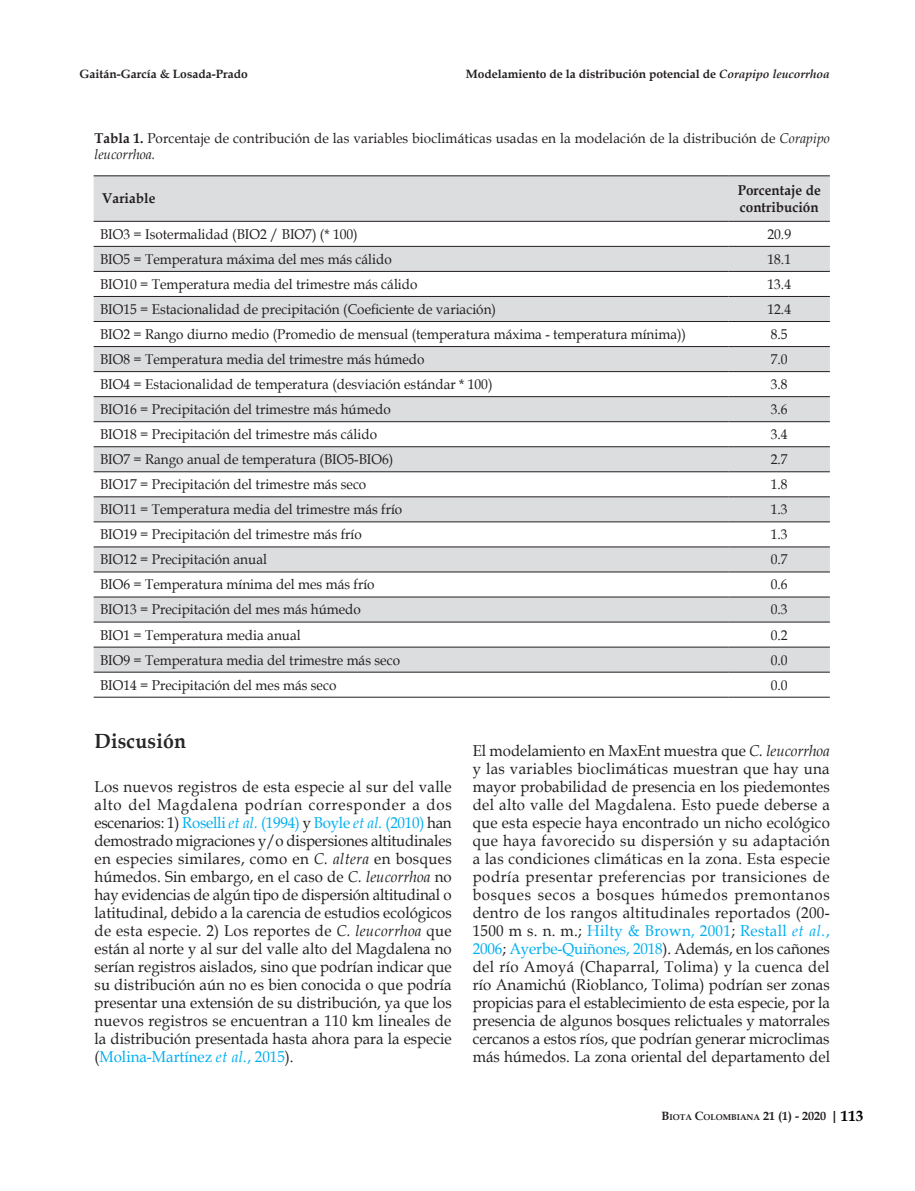
<style>
.page{position:relative;width:915px;height:1191px;background:#fff}
.page>*{position:absolute;margin:0;border:0;box-sizing:border-box;transform-origin:0 0}
.BIOTA_TITULO_PRIMER{font:700 20.4px "Book Antiqua";letter-spacing:.01em;color:#282526;scale:.95 1}
.BIOTA_PARRAFO{font:15.75px/18px "Book Antiqua";color:#231f20;text-align:justify;scale:.95 1}
.BIOTA_PARRAFO_TABLA{font:14.1px/16.2px "Book Antiqua";color:#231f20;scale:.95 1}
.BIOTA_PARRAFO_TABLA-2{font:700 14.1px/16.2px "Book Antiqua";color:#231f20;scale:.95 1}
.t1{font:700 12px "Book Antiqua";color:#231f20}
.t2{font:700 8.4px "Book Antiqua";color:#231f20}
.s1{font-style:italic}
.s2{font-weight:700}
.s3{color:#00aeef}
.s4{font-style:italic;color:#00aeef}
.s5{font-size:12px}
.s6{font-family:"Helvetica";font-size:12px}
.s7{font-size:15px;color:#000}
</style>
<div class="page">
<svg style="left:94px;top:176px;width:735px;height:496px;fill:#dcdddf"></svg>
<hr style="left:94px;top:246px;width:634px;height:1px;background:#231f20">
<hr style="left:728px;top:246px;width:101px;height:1px;background:#231f20">
<hr style="left:94px;top:271px;width:634px;height:1px;background:#231f20">
<hr style="left:728px;top:271px;width:101px;height:1px;background:#231f20">
<hr style="left:94px;top:296px;width:634px;height:1px;background:#231f20">
<hr style="left:728px;top:296px;width:101px;height:1px;background:#231f20">
<hr style="left:94px;top:321px;width:634px;height:1px;background:#231f20">
<hr style="left:728px;top:321px;width:101px;height:1px;background:#231f20">
<hr style="left:94px;top:346px;width:634px;height:1px;background:#231f20">
<hr style="left:728px;top:346px;width:101px;height:1px;background:#231f20">
<hr style="left:94px;top:371px;width:634px;height:1px;background:#231f20">
<hr style="left:728px;top:371px;width:101px;height:1px;background:#231f20">
<hr style="left:94px;top:396px;width:634px;height:1px;background:#231f20">
<hr style="left:728px;top:396px;width:101px;height:1px;background:#231f20">
<hr style="left:94px;top:421px;width:634px;height:1px;background:#231f20">
<hr style="left:728px;top:421px;width:101px;height:1px;background:#231f20">
<hr style="left:94px;top:446px;width:634px;height:1px;background:#231f20">
<hr style="left:728px;top:446px;width:101px;height:1px;background:#231f20">
<hr style="left:94px;top:471px;width:634px;height:1px;background:#231f20">
<hr style="left:728px;top:471px;width:101px;height:1px;background:#231f20">
<hr style="left:94px;top:496px;width:634px;height:1px;background:#231f20">
<hr style="left:728px;top:496px;width:101px;height:1px;background:#231f20">
<hr style="left:94px;top:521px;width:634px;height:1px;background:#231f20">
<hr style="left:728px;top:521px;width:101px;height:1px;background:#231f20">
<hr style="left:94px;top:546px;width:634px;height:1px;background:#231f20">
<hr style="left:728px;top:546px;width:101px;height:1px;background:#231f20">
<hr style="left:94px;top:571px;width:634px;height:1px;background:#231f20">
<hr style="left:728px;top:571px;width:101px;height:1px;background:#231f20">
<hr style="left:94px;top:596px;width:634px;height:1px;background:#231f20">
<hr style="left:728px;top:596px;width:101px;height:1px;background:#231f20">
<hr style="left:94px;top:621px;width:634px;height:1px;background:#231f20">
<hr style="left:728px;top:621px;width:101px;height:1px;background:#231f20">
<hr style="left:94px;top:646px;width:634px;height:1px;background:#231f20">
<hr style="left:728px;top:646px;width:101px;height:1px;background:#231f20">
<hr style="left:94px;top:672px;width:634px;height:1px;background:#231f20">
<hr style="left:728px;top:672px;width:101px;height:1px;background:#231f20">
<hr style="left:94px;top:697px;width:634px;height:1px;background:#231f20">
<hr style="left:728px;top:697px;width:101px;height:1px;background:#231f20">
<hr style="left:94px;top:221px;width:634px;height:1px;background:#231f20">
<hr style="left:728px;top:221px;width:101px;height:1px;background:#231f20">
<hr style="left:94px;top:175px;width:634px;height:1px;background:#231f20">
<hr style="left:728px;top:175px;width:101px;height:1px;background:#231f20">
<p class="t1" style="left:80px;top:66px;width:169px">Gaitán-García &amp; Losada-Prado</p>
<p class="t1" style="left:465px;top:66px;width:365px">Modelamiento de la distribución potencial de <span class="s1">Corapipo leucorrhoa</span></p>
<p class="BIOTA_PARRAFO_TABLA" style="left:94px;top:130px;width:775px"><span class="s2">Tabla 1.</span> Porcentaje de contribución de las variables bioclimáticas usadas en la modelación de la distribución de <span class="s1">Corapipo leucorrhoa.</span></p>
<p class="BIOTA_PARRAFO_TABLA-2" style="left:102px;top:190px;width:58px">Variable</p>
<p class="BIOTA_PARRAFO_TABLA-2" style="left:737px;top:182px;width:89px">Porcentaje de contribución</p>
<p class="BIOTA_PARRAFO_TABLA" style="left:100px;top:225px;width:273px">BIO3 = Isotermalidad (BIO2 / BIO7) (* 100)</p>
<p class="BIOTA_PARRAFO_TABLA" style="left:767px;top:225px;width:26px">20.9</p>
<p class="BIOTA_PARRAFO_TABLA" style="left:100px;top:250px;width:308px">BIO5 = Temperatura máxima del mes más cálido</p>
<p class="BIOTA_PARRAFO_TABLA" style="left:767px;top:250px;width:26px">18.1</p>
<p class="BIOTA_PARRAFO_TABLA" style="left:100px;top:276px;width:335px">BIO10 = Temperatura media del trimestre más cálido</p>
<p class="BIOTA_PARRAFO_TABLA" style="left:767px;top:276px;width:26px">13.4</p>
<p class="BIOTA_PARRAFO_TABLA" style="left:100px;top:301px;width:418px">BIO15 = Estacionalidad de precipitación (Coeficiente de variación)</p>
<p class="BIOTA_PARRAFO_TABLA" style="left:767px;top:301px;width:26px">12.4</p>
<p class="BIOTA_PARRAFO_TABLA" style="left:100px;top:326px;width:618px">BIO2 = Rango diurno medio (Promedio de mensual (temperatura máxima - temperatura mínima))</p>
<p class="BIOTA_PARRAFO_TABLA" style="left:770px;top:326px;width:19px">8.5</p>
<p class="BIOTA_PARRAFO_TABLA" style="left:100px;top:351px;width:343px">BIO8 = Temperatura media del trimestre más húmedo</p>
<p class="BIOTA_PARRAFO_TABLA" style="left:770px;top:351px;width:19px">7.0</p>
<p class="BIOTA_PARRAFO_TABLA" style="left:100px;top:376px;width:414px">BIO4 = Estacionalidad de temperatura (desviación estándar * 100)</p>
<p class="BIOTA_PARRAFO_TABLA" style="left:770px;top:376px;width:19px">3.8</p>
<p class="BIOTA_PARRAFO_TABLA" style="left:100px;top:401px;width:307px">BIO16 = Precipitación del trimestre más húmedo</p>
<p class="BIOTA_PARRAFO_TABLA" style="left:770px;top:401px;width:19px">3.6</p>
<p class="BIOTA_PARRAFO_TABLA" style="left:100px;top:426px;width:293px">BIO18 = Precipitación del trimestre más cálido</p>
<p class="BIOTA_PARRAFO_TABLA" style="left:770px;top:426px;width:19px">3.4</p>
<p class="BIOTA_PARRAFO_TABLA" style="left:100px;top:451px;width:310px">BIO7 = Rango anual de temperatura (BIO5-BIO6)</p>
<p class="BIOTA_PARRAFO_TABLA" style="left:770px;top:451px;width:19px">2.7</p>
<p class="BIOTA_PARRAFO_TABLA" style="left:100px;top:476px;width:282px">BIO17 = Precipitación del trimestre más seco</p>
<p class="BIOTA_PARRAFO_TABLA" style="left:770px;top:476px;width:19px">1.8</p>
<p class="BIOTA_PARRAFO_TABLA" style="left:100px;top:501px;width:319px">BIO11 = Temperatura media del trimestre más frío</p>
<p class="BIOTA_PARRAFO_TABLA" style="left:770px;top:501px;width:19px">1.3</p>
<p class="BIOTA_PARRAFO_TABLA" style="left:100px;top:526px;width:277px">BIO19 = Precipitación del trimestre más frío</p>
<p class="BIOTA_PARRAFO_TABLA" style="left:770px;top:526px;width:19px">1.3</p>
<p class="BIOTA_PARRAFO_TABLA" style="left:100px;top:551px;width:177px">BIO12 = Precipitación anual</p>
<p class="BIOTA_PARRAFO_TABLA" style="left:770px;top:551px;width:19px">0.7</p>
<p class="BIOTA_PARRAFO_TABLA" style="left:100px;top:576px;width:290px">BIO6 = Temperatura mínima del mes más frío</p>
<p class="BIOTA_PARRAFO_TABLA" style="left:770px;top:576px;width:19px">0.6</p>
<p class="BIOTA_PARRAFO_TABLA" style="left:100px;top:601px;width:276px">BIO13 = Precipitación del mes más húmedo</p>
<p class="BIOTA_PARRAFO_TABLA" style="left:770px;top:601px;width:19px">0.3</p>
<p class="BIOTA_PARRAFO_TABLA" style="left:100px;top:626px;width:213px">BIO1 = Temperatura media anual</p>
<p class="BIOTA_PARRAFO_TABLA" style="left:770px;top:626px;width:19px">0.2</p>
<p class="BIOTA_PARRAFO_TABLA" style="left:100px;top:651px;width:317px">BIO9 = Temperatura media del trimestre más seco</p>
<p class="BIOTA_PARRAFO_TABLA" style="left:770px;top:651px;width:19px">0.0</p>
<p class="BIOTA_PARRAFO_TABLA" style="left:100px;top:676px;width:250px">BIO14 = Precipitación del mes más seco</p>
<p class="BIOTA_PARRAFO_TABLA" style="left:770px;top:676px;width:19px">0.0</p>
<p class="BIOTA_TITULO_PRIMER" style="left:94px;top:727px;width:98px">Discusión</p>
<p class="BIOTA_PARRAFO" style="left:94px;top:777px;width:377px">Los nuevos registros de esta especie al sur del valle alto del Magdalena podrían corresponder a dos escenarios: 1) <span class="s3">Roselli</span> <span class="s4">et al.</span> <span class="s3">(1994)</span> y <span class="s3">Boyle</span> <span class="s4">et al.</span> <span class="s3">(2010)</span> han demostrado migraciones y/o dispersiones altitudinales en especies similares, como en <span class="s1">C. altera</span> en bosques húmedos. Sin embargo, en el caso de <span class="s1">C. leucorrhoa</span> no hay evidencias de algún tipo de dispersión altitudinal o latitudinal, debido a la carencia de estudios ecológicos de esta especie. 2) Los reportes de <span class="s1">C. leucorrhoa</span> que están al norte y al sur del valle alto del Magdalena no serían registros aislados, sino que podrían indicar que su distribución aún no es bien conocida o que podría presentar una extensión de su distribución, ya que los nuevos registros se encuentran a 110 km lineales de la distribución presentada hasta ahora para la especie (<span class="s3">Molina-Martínez</span> <span class="s4">et al.</span><span class="s3">, 2015</span>).</p>
<p class="BIOTA_PARRAFO" style="left:472px;top:741px;width:377px">El modelamiento en MaxEnt muestra que <span class="s1">C. leucorrhoa </span>y las variables bioclimáticas muestran que hay una mayor probabilidad de presencia en los piedemontes del alto valle del Magdalena. Esto puede deberse a que esta especie haya encontrado un nicho ecológico que haya favorecido su dispersión y su adaptación a las condiciones climáticas en la zona. Esta especie podría presentar preferencias por transiciones de bosques secos a bosques húmedos premontanos dentro de los rangos altitudinales reportados (200- 1500 m s. n. m.; <span class="s3">Hilty &amp; Brown, 2001</span>; <span class="s3">Restall</span> <span class="s4">et al.</span><span class="s3">, 2006</span>; <span class="s3">Ayerbe-Quiñones, 2018</span>). Además, en los cañones del río Amoyá (Chaparral, Tolima) y la cuenca del río Anamichú (Rioblanco, Tolima) podrían ser zonas propicias para el establecimiento de esta especie, por la presencia de algunos bosques relictuales y matorrales cercanos a estos ríos, que podrían generar microclimas más húmedos. La zona oriental del departamento del</p>
<p class="t2" style="left:661px;top:1111px;width:203px"><span class="s5">B</span>IOTA <span class="s5">C</span>OLOMBIANA <span class="s5">21 (1) - 2020</span> <span class="s6">|</span> <span class="s7">113</span></p>
</div>
